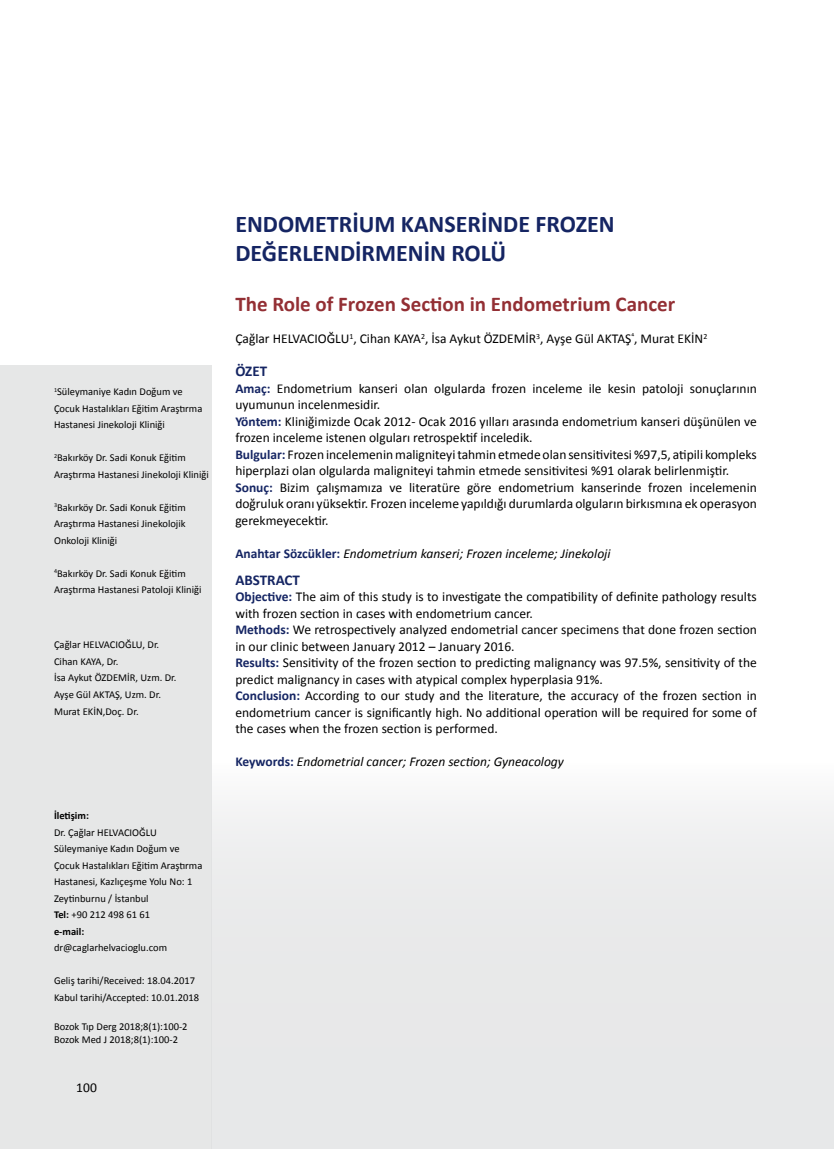
<style>
.page{position:relative;width:834px;height:1149px;background:#fff}
.page>*{position:absolute;margin:0;border:0;box-sizing:border-box;transform-origin:0 0}
.t1{font:700 24px/28.8px "Calibri";color:#152563}
.t2{font:700 21px "Calibri";color:#932f34}
.t3{font:700 15px "Calibri";color:#152563}
.t4{font:13.5px/16.5px "Calibri";color:#000}
.t5{font:italic 13.5px "Calibri";color:#000}
.t6{font:10.5px/16.5px "Calibri";color:#000}
.t7{font:700 10.5px "Calibri";color:#000}
.s1{font-weight:700}
.s2{font-weight:700;color:#152563}
.s3{font-weight:700;font-style:normal;color:#152563}
</style>
<div class="page">
<div style="left:212px;top:763px;width:621px;height:385px;background:linear-gradient(to bottom,#f4f4f4,#e3e4e5)"></div>
<div style="left:0;top:365px;width:212px;height:783px;background:#e6e7e7"></div>
<p class="t6" style="left:54px;top:383px;width:150px"><sup>1</sup>Süleymaniye Kadın Doğum ve<br>Çocuk Hastalıkları Eğitim Araştırma<br>Hastanesi Jinekoloji Kliniği</p>
<p class="t6" style="left:54px;top:449px;width:156px"><sup>2</sup>Bakırköy Dr. Sadi Konuk Eğitim<br>Araştırma Hastanesi Jinekoloji Kliniği</p>
<p class="t6" style="left:54px;top:498px;width:133px;text-align:justify"><sup>3</sup>Bakırköy Dr. Sadi Konuk Eğitim Araştırma Hastanesi Jinekolojik Onkoloji Kliniği</p>
<p class="t6" style="left:54px;top:564px;width:149px"><sup>4</sup>Bakırköy Dr. Sadi Konuk Eğitim<br>Araştırma Hastanesi Patoloji Kliniği</p>
<p class="t6" style="left:54px;top:636px;width:124px">Çağlar HELVACIOĞLU, Dr.<br>Cihan KAYA, Dr.<br>İsa Aykut ÖZDEMİR, Uzm. Dr.<br>Ayşe Gül AKTAŞ, Uzm. Dr.<br>Murat EKİN,Doç. Dr.</p>
<p class="t7" style="left:54px;top:809px;width:36px">İletişim:</p>
<p class="t6" style="left:54px;top:823px;width:150px">Dr. Çağlar HELVACIOĞLU<br>Süleymaniye Kadın Doğum ve<br>Çocuk Hastalıkları Eğitim Araştırma<br>Hastanesi, Kazlıçeşme Yolu No: 1<br>Zeytinburnu / İstanbul<br><span class="s1">Tel:</span> +90 212 498 61 61<br><span class="s1">e-mail:</span></p>
<p class="t6" style="left:54px;top:938px;width:114px">dr@caglarhelvacioglu.com</p>
<p class="t6" style="left:54px;top:971px;width:147px">Geliş tarihi/Received: 18.04.2017<br>Kabul tarihi/Accepted: 10.01.2018</p>
<p class="t6" style="left:54px;top:1019px;width:135px;line-height:12.6px">Bozok Tıp Derg 2018;8(1):100-2<br>Bozok Med J 2018;8(1):100-2</p>
<p class="t4" style="left:76px;top:1077px;width:22px">100</p>
<h1 class="t1" style="left:235px;top:209px;width:381px">ENDOMETRİUM KANSERİNDE FROZEN<br>DEĞERLENDİRMENİN ROLÜ</h1>
<h2 class="t2" style="left:235px;top:291px;width:441px">The Role of Frozen Section in Endometrium Cancer</h2>
<p class="t4" style="left:235px;top:330px;width:473px">Çağlar HELVACIOĞLU<sup>1</sup>, Cihan KAYA<sup>2</sup>, İsa Aykut ÖZDEMİR<sup>3</sup>, Ayşe Gül AKTAŞ<sup>⁴</sup>, Murat EKİN<sup>2</sup></p>
<p class="t3" style="left:235px;top:362px;width:33px">ÖZET</p>
<p class="t4" style="left:235px;top:379px;width:523px"><span class="s2">Amaç:</span> Endometrium kanseri olan olgularda frozen inceleme ile kesin patoloji sonuçlarının uyumunun incelenmesidir.<br><span class="s2">Yöntem:</span> Kliniğimizde Ocak 2012- Ocak 2016 yılları arasında endometrium kanseri düşünülen ve frozen inceleme istenen olguları retrospektif inceledik.<br><span class="s2">Bulgular:</span> Frozen incelemenin maligniteyi tahmin etmede olan sensitivitesi %97,5, atipili kompleks hiperplazi olan olgularda maligniteyi tahmin etmede sensitivitesi %91 olarak belirlenmiştir.<br><span class="s2">Sonuç:</span> Bizim çalışmamıza ve literatüre göre endometrium kanserinde frozen incelemenin doğruluk oranı yüksektir. Frozen inceleme yapıldığı durumlarda olguların birkısmına ek operasyon gerekmeyecektir.</p>
<p class="t5" style="left:235px;top:544px;width:376px"><span class="s3">Anahtar Sözcükler:</span> Endometrium kanseri; Frozen inceleme; Jinekoloji</p>
<p class="t3" style="left:235px;top:570px;width:66px">ABSTRACT</p>
<p class="t4" style="left:235px;top:587px;width:523px"><span class="s2">Objective:</span> The aim of this study is to investigate the compatibility of definite pathology results with frozen section in cases with endometrium cancer.<br><span class="s2">Methods:</span> We retrospectively analyzed endometrial cancer specimens that done frozen section in our clinic between January 2012 – January 2016.<br><span class="s2">Results:</span> Sensitivity of the frozen section to predicting malignancy was 97.5%, sensitivity of the predict malignancy in cases with atypical complex hyperplasia 91%.<br><span class="s2">Conclusion:</span> According to our study and the literature, the accuracy of the frozen section in endometrium cancer is significantly high. No additional operation will be required for some of the cases when the frozen section is performed.</p>
<p class="t5" style="left:235px;top:753px;width:330px"><span class="s3">Keywords:</span> Endometrial cancer; Frozen section; Gyneacology</p>
</div>
